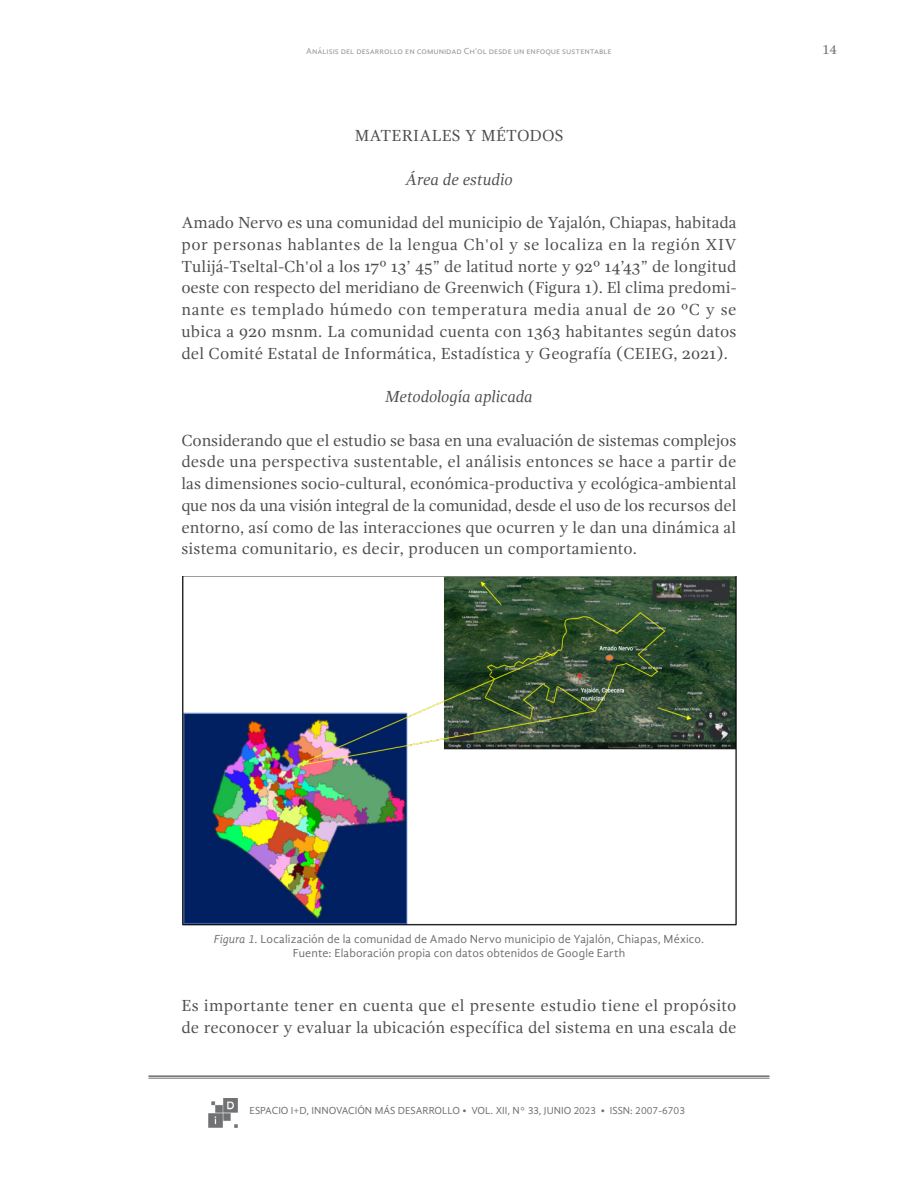
<style>
.page{position:relative;width:918px;height:1188px;background:#fff}
.page>*{position:absolute;margin:0;border:0;box-sizing:border-box;transform-origin:0 0}
.Párrafo_p{font:16.5px/21.8px "Gandhi Serif";letter-spacing:.01em;color:#4b4c4d;text-align:justify}
.Subtitulo_1{font:italic 16.5px "Gandhi Serif";letter-spacing:-.005em;color:#4b4c4d}
.Título{font:16.5px "Gandhi Serif";letter-spacing:.01em;color:#4b4c4d}
.t1{font:13.5px "Gandhi Serif";color:#6c6d70}
.pie_de_foto{font:12px/14.4px "Gandhi Sans";letter-spacing:.01em;color:#6c6d70;text-align:center}
.t2{font:10.5px "Gandhi Sans";color:#6c6d70}
.t3{font:9px "Gandhi Sans";color:#939598}
.s1{font-style:italic}
</style>
<div class="page">
<hr style="left:148px;top:1075px;width:622px;height:2px;background:#6c6d70">
<hr style="left:148px;top:1078px;width:622px;height:1px;background:#6c6d70">
<img style="left:208px;top:1098px;width:30px;height:29px">
<img style="left:183px;top:576px;width:554px;height:350px">
<p class="t3" style="left:306px;top:46px;width:307px">Análisis del desarrollo en comunidad Ch'ol desde un enfoque sustentable</p>
<p class="t1" style="left:822px;top:42px;width:16px">14</p>
<p class="Título" style="left:355px;top:126px;width:210px">MATERIALES Y MÉTODOS</p>
<p class="Subtitulo_1" style="left:405px;top:170px;width:109px">Área de estudio</p>
<p class="Párrafo_p" style="left:181px;top:212px;width:557px">Amado Nervo es una comunidad del municipio de Yajalón, Chiapas, habitada por personas hablantes de la lengua Ch'ol y se localiza en la región XIV Tulijá-Tseltal-Ch'ol a los 17º 13’ 45” de latitud norte y 92º 14’43” de longitud oeste con respecto del meridiano de Greenwich (Figura 1). El clima predomi&shy;nante es templado húmedo con temperatura media anual de 20 ºC y se ubica a 920 msnm. La comunidad cuenta con 1363 habitantes según datos del Comité Estatal de Informática, Estadística y Geografía (CEIEG, 2021).</p>
<p class="Subtitulo_1" style="left:385px;top:387px;width:149px">Metodología aplicada</p>
<p class="Párrafo_p" style="left:181px;top:429px;width:557px">Considerando que el estudio se basa en una evaluación de sistemas complejos desde una perspectiva sustentable, el análisis entonces se hace a partir de las dimensiones socio-cultural, económica-productiva y ecológica-ambiental que nos da una visión integral de la comunidad, desde el uso de los recursos del entorno, así como de las interacciones que ocurren y le dan una dinámica al sistema comunitario, es decir, producen un comportamiento.</p>
<p class="pie_de_foto" style="left:214px;top:932px;width:492px"><span class="s1">Figura 1.</span> Localización de la comunidad de Amado Nervo municipio de Yajalón, Chiapas, México.<br>Fuente: Elaboración propia con datos obtenidos de Google Earth</p>
<p class="Párrafo_p" style="left:181px;top:995px;width:557px">Es importante tener en cuenta que el presente estudio tiene el propósito de reconocer y evaluar la ubicación específica del sistema en una escala de</p>
<p class="t2" style="left:250px;top:1105px;width:437px">ESPACIO I+D, INNOVACIÓN MÁS DESARROLLO • VOL. XII, N° 33, JUNIO 2023 • ISSN: 2007-6703</p>
</div>
